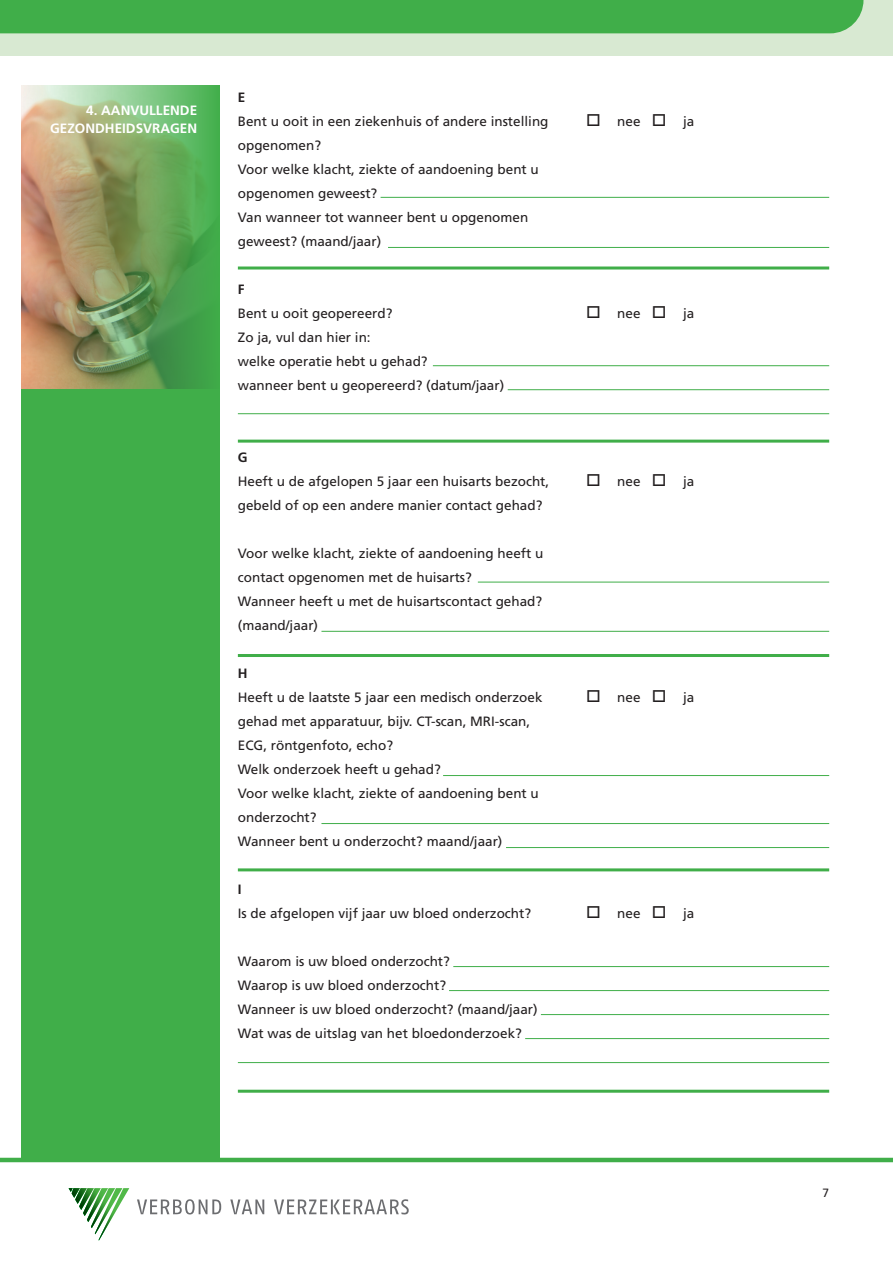
<style>
.page{position:relative;width:893px;height:1263px;background:#fff}
.page>*{position:absolute;margin:0;border:0;box-sizing:border-box;transform-origin:0 0}
.Platte_tekst_VVV{font:13.5px/24px "Frutiger";color:#231f20}
.TK_VVV{font:700 13.5px/18px "Frutiger";color:#fff;text-align:right}
.Platte_tekst_VVV-2{font:700 13.5px "Frutiger";color:#231f20}
.Platte_tekst_VVV-3{font:12px "Frutiger";color:#231f20}
</style>
<div class="page">
<hr style="left:0;top:1158px;width:893px;height:4px;background:#40ae49">
<svg style="left:69px;top:1188px;width:60px;height:52px"></svg>
<svg style="left:137px;top:1199px;width:84px;height:15px"></svg>
<svg style="left:230px;top:1199px;width:34px;height:15px"></svg>
<svg style="left:274px;top:1199px;width:135px;height:15px"></svg>
<div style="left:0;top:0;width:893px;height:55px;background:#d8e9d2"></div>
<div style="left:0;top:0;width:863px;height:33px;background:#40ae49"></div>
<div style="left:21px;top:85px;width:199px;height:1074px;background:#40ae49"></div>
<img style="left:21px;top:85px;width:189px;height:303px">
<hr style="left:478px;top:582px;width:351px;height:1px;background:#40ae49">
<hr style="left:321px;top:631px;width:508px;height:1px;background:#40ae49">
<hr style="left:238px;top:266px;width:591px;height:3px;background:#40ae49">
<hr style="left:443px;top:775px;width:386px;height:1px;background:#40ae49">
<hr style="left:321px;top:823px;width:508px;height:1px;background:#40ae49">
<hr style="left:506px;top:847px;width:323px;height:1px;background:#40ae49">
<hr style="left:238px;top:440px;width:591px;height:3px;background:#40ae49">
<hr style="left:238px;top:654px;width:591px;height:3px;background:#40ae49">
<hr style="left:238px;top:868px;width:591px;height:3px;background:#40ae49">
<hr style="left:238px;top:1090px;width:591px;height:3px;background:#40ae49">
<hr style="left:453px;top:966px;width:376px;height:1px;background:#40ae49">
<hr style="left:449px;top:990px;width:380px;height:1px;background:#40ae49">
<hr style="left:541px;top:1014px;width:288px;height:1px;background:#40ae49">
<hr style="left:525px;top:1038px;width:304px;height:1px;background:#40ae49">
<hr style="left:238px;top:1062px;width:591px;height:1px;background:#40ae49">
<hr style="left:433px;top:365px;width:396px;height:1px;background:#40ae49">
<hr style="left:508px;top:389px;width:321px;height:1px;background:#40ae49">
<hr style="left:238px;top:413px;width:591px;height:1px;background:#40ae49">
<hr style="left:381px;top:197px;width:448px;height:1px;background:#40ae49">
<hr style="left:388px;top:247px;width:441px;height:1px;background:#40ae49">
<p class="TK_VVV" style="left:50px;top:101px;width:149px">4. AANVULLENDE<br>GEZONDHEIDSVRAGEN</p>
<p class="Platte_tekst_VVV-2" style="left:238px;top:89px;width:9px">E</p>
<p class="Platte_tekst_VVV" style="left:238px;top:109px;width:312px">Bent u ooit in een ziekenhuis of andere instelling opgenomen?</p>
<p class="Platte_tekst_VVV" style="left:238px;top:157px;width:302px">Voor welke klacht, ziekte of aandoening bent u opgenomen geweest?</p>
<p class="Platte_tekst_VVV" style="left:238px;top:205px;width:292px">Van wanneer tot wanneer bent u opgenomen geweest? (maand/jaar)</p>
<p class="Platte_tekst_VVV-2" style="left:238px;top:281px;width:8px">F</p>
<p class="Platte_tekst_VVV" style="left:238px;top:301px;width:156px">Bent u ooit geopereerd?</p>
<p class="Platte_tekst_VVV" style="left:238px;top:325px;width:134px">Zo ja, vul dan hier in:</p>
<p class="Platte_tekst_VVV" style="left:238px;top:349px;width:191px">welke operatie hebt u gehad?</p>
<p class="Platte_tekst_VVV" style="left:238px;top:373px;width:268px">wanneer bent u geopereerd? (datum/jaar)</p>
<p class="Platte_tekst_VVV-2" style="left:238px;top:449px;width:11px">G</p>
<p class="Platte_tekst_VVV" style="left:238px;top:469px;width:313px">Heeft u de afgelopen 5 jaar een huisarts bezocht, gebeld of op een andere manier contact gehad?</p>
<p class="Platte_tekst_VVV" style="left:238px;top:541px;width:307px">Voor welke klacht, ziekte of aandoening heeft u contact opgenomen met de huisarts?</p>
<p class="Platte_tekst_VVV" style="left:238px;top:589px;width:306px">Wanneer heeft u met de huisartscontact gehad? (maand/jaar)</p>
<p class="Platte_tekst_VVV-2" style="left:238px;top:665px;width:11px">H</p>
<p class="Platte_tekst_VVV" style="left:238px;top:685px;width:306px">Heeft u de laatste 5 jaar een medisch onderzoek gehad met apparatuur, bijv. CT-scan, MRI-scan,<br>ECG, röntgenfoto, echo?</p>
<p class="Platte_tekst_VVV" style="left:238px;top:757px;width:204px">Welk onderzoek heeft u gehad?</p>
<p class="Platte_tekst_VVV" style="left:238px;top:781px;width:302px">Voor welke klacht, ziekte of aandoening bent u onderzocht?</p>
<p class="Platte_tekst_VVV" style="left:238px;top:829px;width:266px">Wanneer bent u onderzocht? maand/jaar)</p>
<p class="Platte_tekst_VVV-2" style="left:238px;top:881px;width:5px">I</p>
<p class="Platte_tekst_VVV" style="left:238px;top:901px;width:295px">Is de afgelopen vijf jaar uw bloed onderzocht?</p>
<p class="Platte_tekst_VVV" style="left:238px;top:949px;width:214px">Waarom is uw bloed onderzocht?</p>
<p class="Platte_tekst_VVV" style="left:238px;top:973px;width:210px">Waarop is uw bloed onderzocht?</p>
<p class="Platte_tekst_VVV" style="left:238px;top:997px;width:301px">Wanneer is uw bloed onderzocht? (maand/jaar)</p>
<p class="Platte_tekst_VVV" style="left:238px;top:1021px;width:286px">Wat was de uitslag van het bloedonderzoek?</p>
<p class="Platte_tekst_VVV" style="left:586px;top:109px;width:110px">□ nee □ ja</p>
<p class="Platte_tekst_VVV" style="left:586px;top:301px;width:110px">□ nee □ ja</p>
<p class="Platte_tekst_VVV" style="left:586px;top:469px;width:110px">□ nee □ ja</p>
<p class="Platte_tekst_VVV" style="left:586px;top:685px;width:110px">□ nee □ ja</p>
<p class="Platte_tekst_VVV" style="left:586px;top:901px;width:110px">□ nee □ ja</p>
<p class="Platte_tekst_VVV-3" style="left:822px;top:1186px;width:8px">7</p>
</div>
